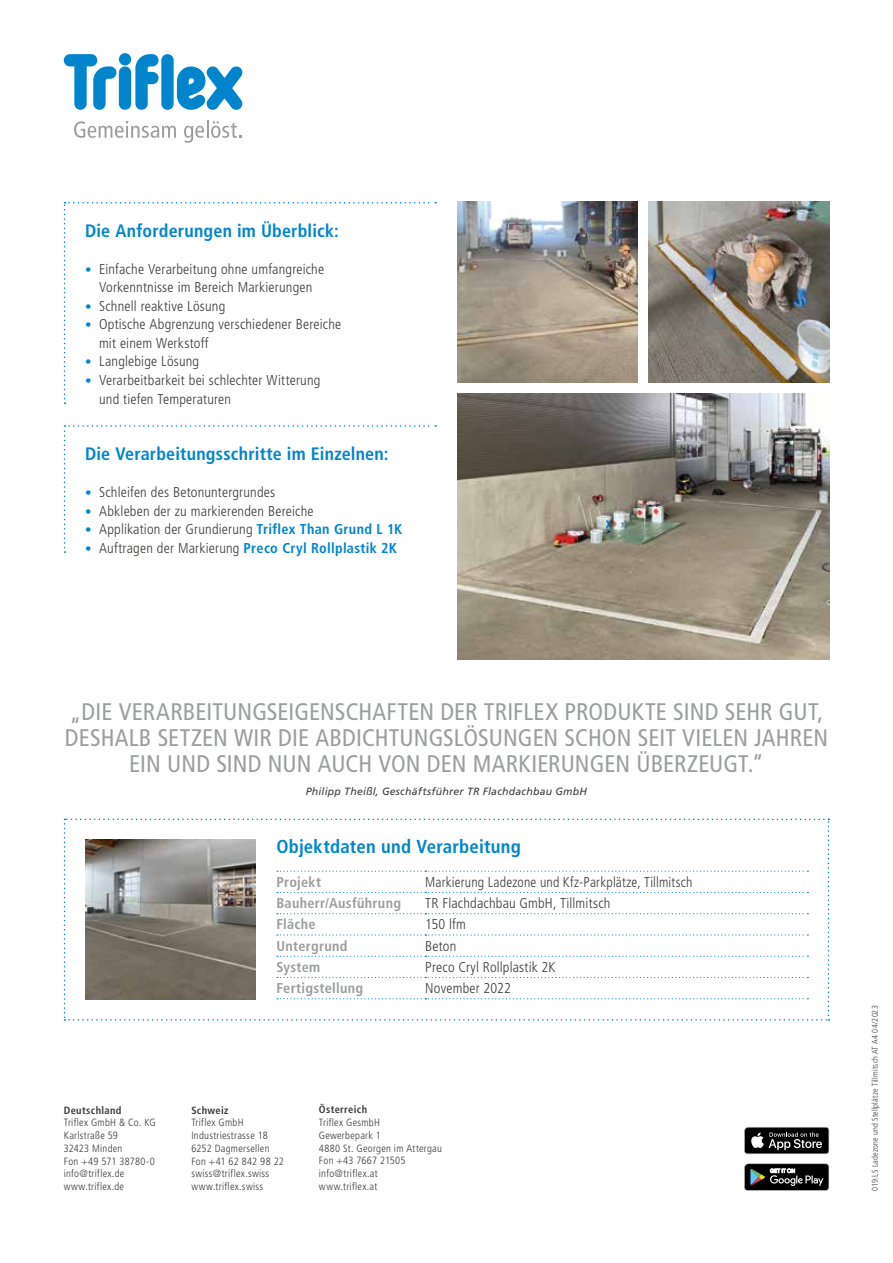
<style>
.page{position:relative;width:893px;height:1263px;background:#fff}
.page>*{position:absolute;margin:0;border:0;box-sizing:border-box;transform-origin:0 0}
.t1{font:condensed 24px/26.4px "Frutiger LT Pro";letter-spacing:.005em;color:#9c9d9d;text-align:center}
.t2{font:700 condensed 18.75px "Frutiger LT Pro";letter-spacing:.01em;color:#0085cd}
.t3{font:700 condensed 18px "Frutiger LT Pro";letter-spacing:.01em;color:#0085cd}
.t4{font:300 condensed 14.25px/18.5px "Frutiger LT Pro";letter-spacing:.015em;color:#3b3b3a}
.t5{font:700 condensed 14.25px "Frutiger LT Pro";letter-spacing:.02em;color:#9c9d9d}
.t6{font:300 condensed 14.25px "Frutiger LT Pro";letter-spacing:.015em;color:#3b3b3a;scale:.96 1}
.t7{font:300 condensed 10.5px/12.8px "Frutiger LT Pro";letter-spacing:.025em;color:#3b3b3a}
.t8{font:italic 10.5px "Frutiger LT Pro";letter-spacing:.02em;color:#3b3b3a}
.t9{font:700 condensed 10.5px "Frutiger LT Pro";letter-spacing:.03em;color:#3b3b3a}
.t10{font:300 condensed 8.25px "Frutiger LT Pro";letter-spacing:.025em;color:#3b3b3a}
.s1{font-size:12.9px;color:#0085cd}
.s2{font-weight:700;color:#0085cd}
</style>
<div class="page">
<svg style="left:74px;top:121px;width:102px;height:17px"></svg>
<svg style="left:184px;top:120px;width:57px;height:23px"></svg>
<svg style="left:64px;top:54px;width:52px;height:56px"></svg>
<div style="left:119px;top:66px;width:12px;height:44px;background:#0085cd;border-radius:6px"></div>
<div style="left:119px;top:53px;width:12px;height:12px;background:#0085cd;border-radius:50%"></div>
<svg style="left:135px;top:54px;width:24px;height:56px"></svg>
<svg style="left:177px;top:66px;width:65px;height:44px"></svg>
<div style="left:161px;top:54px;width:13px;height:56px;background:#0085cd;border-radius:6px"></div>
<img style="left:648px;top:202px;width:181px;height:181px">
<img style="left:457px;top:202px;width:181px;height:181px">
<svg style="left:64px;top:819px;width:765px;height:201px"></svg>
<img style="left:85px;top:840px;width:170px;height:159px">
<svg style="left:64px;top:202px;width:372px;height:202px"></svg>
<svg style="left:64px;top:425px;width:372px;height:128px"></svg>
<svg style="left:744px;top:1127px;width:85px;height:27px;background:#343434"></svg>
<svg style="left:744px;top:1163px;width:85px;height:28px;background:#343635"></svg>
<img style="left:457px;top:393px;width:372px;height:266px">
<p class="t3" style="left:85px;top:220px;width:255px">Die Anforderungen im Überblick:</p>
<p class="t4" style="left:85px;top:260px;width:241px;text-align:center"><span class="s1">•</span> Einfache Verarbeitung ohne umfangreiche<br>Vorkenntnisse im Bereich Markierungen</p>
<p class="t4" style="left:85px;top:297px;width:142px"><span class="s1">•</span> Schnell reaktive Lösung</p>
<p class="t4" style="left:99px;top:315px;width:244px;text-indent:-14px"><span class="s1">•</span> Optische Abgrenzung verschiedener Bereiche mit einem Werkstoff</p>
<p class="t4" style="left:85px;top:352px;width:116px"><span class="s1">•</span> Langlebige Lösung</p>
<p class="t4" style="left:99px;top:371px;width:223px;text-indent:-14px"><span class="s1">•</span> Verarbeitbarkeit bei schlechter Witterung und tiefen Temperaturen</p>
<p class="t3" style="left:85px;top:443px;width:305px">Die Verarbeitungsschritte im Einzelnen:</p>
<p class="t4" style="left:85px;top:483px;width:192px"><span class="s1">•</span> Schleifen des Betonuntergrundes</p>
<p class="t4" style="left:85px;top:502px;width:230px"><span class="s1">•</span> Abkleben der zu markierenden Bereiche</p>
<p class="t4" style="left:85px;top:520px;width:319px"><span class="s1">•</span> Applikation der Grundierung <span class="s2">Triflex Than Grund L 1K</span></p>
<p class="t4" style="left:85px;top:539px;width:313px"><span class="s1">•</span> Auftragen der Markierung <span class="s2">Preco Cryl Rollplastik 2K</span></p>
<h1 class="t1" style="left:65px;top:698px;width:765px">„DIE VERARBEITUNGSEIGENSCHAFTEN DER TRIFLEX PRODUKTE SIND SEHR GUT,<br>DESHALB SETZEN WIR DIE ABDICHTUNGSLÖSUNGEN SCHON SEIT VIELEN JAHREN<br>EIN UND SIND NUN AUCH VON DEN MARKIERUNGEN ÜBERZEUGT.“</h1>
<p class="t8" style="left:306px;top:785px;width:283px">Philipp Theißl, Geschäftsführer TR Flachdachbau GmbH</p>
<h2 class="t2" style="left:276px;top:836px;width:246px">Objektdaten und Verarbeitung</h2>
<p class="t5" style="left:276px;top:873px;width:46px">Projekt</p>
<p class="t6" style="left:425px;top:874px;width:280px">Markierung Ladezone und Kfz-Parkplätze, Tillmitsch</p>
<p class="t5" style="left:276px;top:895px;width:126px">Bauherr/Ausführung</p>
<p class="t4" style="left:425px;top:894px;width:187px">TR Flachdachbau GmbH, Tillmitsch</p>
<p class="t5" style="left:276px;top:916px;width:41px">Fläche</p>
<p class="t4" style="left:425px;top:915px;width:42px">150 lfm</p>
<p class="t5" style="left:276px;top:937px;width:73px">Untergrund</p>
<p class="t4" style="left:425px;top:936px;width:33px">Beton</p>
<p class="t5" style="left:276px;top:958px;width:45px">System</p>
<p class="t4" style="left:425px;top:958px;width:132px">Preco Cryl Rollplastik 2K</p>
<p class="t5" style="left:276px;top:980px;width:88px">Fertigstellung</p>
<p class="t4" style="left:425px;top:979px;width:87px">November 2022</p>
<p class="t9" style="left:64px;top:1104px;width:59px">Deutschland</p>
<p class="t7" style="left:64px;top:1116px;width:93px">Triflex GmbH &amp; Co. KG<br>Karlstraße 59<br>32423 Minden<br>Fon +49 571 38780-0 info@triflex.de www.triflex.de</p>
<p class="t9" style="left:191px;top:1103px;width:39px">Schweiz</p>
<p class="t7" style="left:191px;top:1116px;width:94px">Triflex GmbH<br>Industriestrasse 18<br>6252 Dagmersellen<br>Fon +41 62 842 98 22 swiss@triflex.swiss www.triflex.swiss</p>
<p class="t9" style="left:319px;top:1103px;width:50px">Österreich</p>
<p class="t7" style="left:319px;top:1116px;width:124px">Triflex GesmbH<br>Gewerbepark 1<br>4880 St. Georgen im Attergau<br>Fon +43 7667 21505 info@triflex.at<br>www.triflex.at</p>
<p class="t10" style="left:870px;top:1191px;width:187px;rotate:-90deg">019.LS Ladezone und Stellplätze Tillmitsch AT A4 04/2023</p>
</div>
